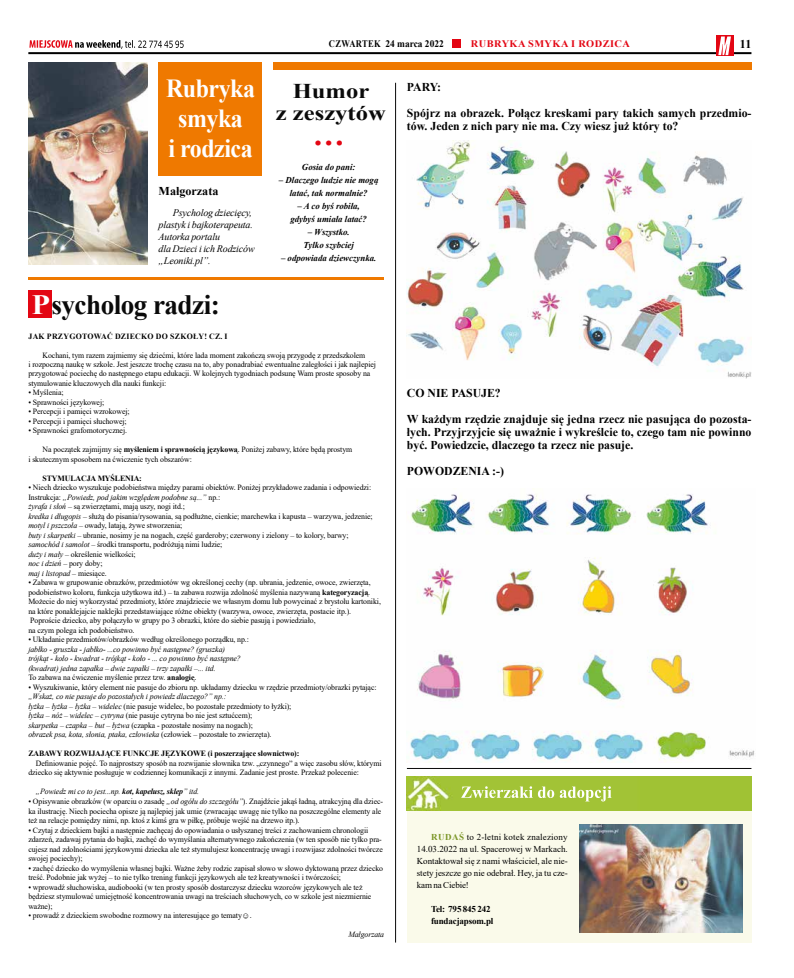
<style>
.page{position:relative;width:794px;height:978px;background:#fff}
.page>*{position:absolute;margin:0;border:0;box-sizing:border-box;transform-origin:0 0}
.t1{font:700 32px "Times New Roman";color:#e30613}
.t2{font:700 28px "Times New Roman";letter-spacing:-.02em;color:#0a0a0a}
.t3{font:700 26px/30px "Times New Roman";letter-spacing:-.02em;color:#fff;text-align:center;scale:.92 1}
.t4{font:700 21px/22px "Times New Roman";color:#0a0a0a;text-align:center;scale:1.17 1}
.t5{font:700 12px/26px "Times New Roman";color:#000}
.t6{font:italic 10px/12px "Times New Roman";letter-spacing:-.015em;color:#000}
.t7{font:700 10px "Times New Roman";letter-spacing:.045em;color:#e30613}
.t8{font:700 10px "Times New Roman";color:#000;scale:.85 1}
.t9{font:9px/12px "Times New Roman";letter-spacing:-.005em;color:#000;text-align:justify}
.t10{font:italic 700 9px/13px "Times New Roman";color:#000;text-align:center}
.t11{font:700 9px/12px "Times New Roman";letter-spacing:-.015em;color:#000}
.t12{font:8px/9.5px "Times New Roman";letter-spacing:-.01em;color:#000}
.t13{font:italic 8px/9.5px "Times New Roman";letter-spacing:-.01em;color:#000}
.t14{font:700 8px "Times New Roman";letter-spacing:-.01em;color:#000}
.t15{font:700 8px "Times New Roman";letter-spacing:.035em;color:#000}
.s1{color:#fff}
.s2{font-weight:700}
.s3{font-style:italic}
.s4{font-style:normal}
.s5{font-weight:700;font-style:normal}
.s6{font-weight:700;color:#7c9628}
</style>
<div class="page">
<hr style="left:28px;top:52px;width:723px;height:2px;background:#000">
<div style="left:452px;top:39px;width:8px;height:9px;background:#e30613"></div>
<svg style="left:716px;top:35px;width:17px;height:21px"></svg>
<svg style="left:718px;top:37px;width:13px;height:18px"></svg>
<div style="left:407px;top:776px;width:344px;height:167px;background:#fafaea"></div>
<div style="left:407px;top:777px;width:344px;height:34px;background:#a0c234"></div>
<img style="left:407px;top:777px;width:205px;height:34px">
<svg style="left:461px;top:786px;width:150px;height:15px"></svg>
<div style="left:158px;top:62px;width:104px;height:114px;background:#ef7900"></div>
<img style="left:28px;top:62px;width:119px;height:202px">
<svg style="left:29px;top:40px;width:155px;height:9px"></svg>
<div style="left:273px;top:63px;width:478px;height:7px;background:#ef7900"></div>
<hr style="left:28px;top:277px;width:356px;height:3px;background:#ef7900">
<hr style="left:395px;top:83px;width:1px;height:860px;background:#0a0a0a">
<div style="left:28px;top:290px;width:24px;height:27px;background:#e30613"></div>
<hr style="left:407px;top:768px;width:344px;height:1px;background:#0a0a0a">
<img style="left:410px;top:494px;width:345px;height:268px">
<img style="left:407px;top:141px;width:344px;height:237px">
<img style="left:579px;top:825px;width:164px;height:108px">
<h3 class="t3" style="left:166px;top:73px;width:98px">Rubryka smyka<br>i rodzica</h3>
<h3 class="t5" style="left:159px;top:178px;width:61px">Małgorzata</h3>
<p class="t6" style="left:159px;top:206px;width:98px;text-indent:14px">Psycholog dziecięcy, plastyk i bajkoterapeuta.<br>Autorka portalu<br>dla Dzieci i ich Rodziców „Leoniki.pl”.</p>
<h2 class="t2" style="left:32px;top:284px;width:189px"><span class="s1">P</span>sycholog radzi:</h2>
<p class="t8" style="left:329px;top:37px;width:137px">CZWARTEK 24 marca 2022</p>
<p class="t7" style="left:471px;top:37px;width:161px">RUBRYKA SMYKA I RODZICA</p>
<h3 class="t5" style="left:740px;top:30px;width:13px">11</h3>
<h3 class="t4" style="left:276px;top:79px;width:95px">Humor<br>z zeszytów</h3>
<h1 class="t1" style="left:313px;top:111px;width:33px">…</h1>
<p class="t10" style="left:302px;top:160px;width:55px">Gosia do pani:</p>
<p class="t10" style="left:279px;top:173px;width:101px">– Dlaczego ludzie nie mogą latać, tak normalnie?</p>
<p class="t10" style="left:290px;top:199px;width:78px">– A co byś robiła, gdybyś umiała latać?</p>
<p class="t10" style="left:303px;top:225px;width:52px">– Wszystko.<br>Tylko szybciej</p>
<p class="t10" style="left:281px;top:251px;width:97px">– odpowiada dziewczynka.</p>
<h3 class="t5" style="left:407px;top:74px;width:346px">PARY:<br>Spójrz na obrazek. Połącz kreskami pary takich samych przedmio-</h3>
<h3 class="t5" style="left:407px;top:113px;width:273px">tów. Jeden z nich pary nie ma. Czy wiesz już który to?</h3>
<p class="t15" style="left:28px;top:330px;width:200px">JAK PRZYGOTOWAĆ DZIECKO DO SZKOŁY! CZ. I</p>
<p class="t12" style="left:28px;top:350px;width:349px;text-indent:14px">Kochani, tym razem zajmiemy się dziećmi, które lada moment zakończą swoją przygodę z przedszkolem<br>i rozpoczną naukę w szkole. Jest jeszcze trochę czasu na to, aby ponadrabiać ewentualne zaległości i jak najlepiej przygotować pociechę do następnego etapu edukacji. W kolejnych tygodniach podsunę Wam proste sposoby na stymulowanie kluczowych dla nauki funkcji:</p>
<p class="t12" style="left:28px;top:388px;width:37px">• Myślenia;</p>
<p class="t12" style="left:28px;top:397px;width:77px">• Sprawności językowej;</p>
<p class="t12" style="left:28px;top:407px;width:103px">• Percepcji i pamięci wzrokowej;</p>
<p class="t12" style="left:28px;top:416px;width:100px">• Percepcji i pamięci słuchowej;</p>
<p class="t12" style="left:28px;top:426px;width:100px">• Sprawności grafomotorycznej.</p>
<p class="t12" style="left:28px;top:445px;width:325px;text-indent:14px">Na początek zajmijmy się <span class="s2">myśleniem i sprawnością językowa</span>̨. Poniżej zabawy, które będą prostym i skutecznym sposobem na ćwiczenie tych obszarów:</p>
<p class="t14" style="left:43px;top:473px;width:101px">STYMULACJA MYŚLENIA:</p>
<p class="t12" style="left:28px;top:483px;width:346px">• Niech dziecko wyszukuje podobieństwa między parami obiektów. Poniżej przykładowe zadania i odpowiedzi:<br>Instrukcja: <span class="s3">„Powiedz, pod jakim względem podobne są...”</span> np.:<br><span class="s3">żyrafa i słoń</span> – są zwierzętami, mają uszy, nogi itd.;<br><span class="s3">kredka i długopis</span> – służą do pisania/rysowania, są podłużne, cienkie; marchewka i kapusta – warzywa, jedzenie; <span class="s3">motyl i pszczoła</span> – owady, latają, żywe stworzenia;<br><span class="s3">buty i skarpetki</span> – ubranie, nosimy je na nogach, część</p>
<p class="t12" style="left:28px;top:530px;width:322px;text-indent:167px">garderoby; czerwony i zielony – to kolory, barwy; <span class="s3">samochód i samolot</span> – środki transportu, podróżują nimi ludzie;<br><span class="s3">duży i mały</span> – określenie wielkości;<br><span class="s3">noc i dzień</span> – pory doby;<br><span class="s3">maj i listopad</span> – miesiące.</p>
<p class="t12" style="left:28px;top:578px;width:354px">• Zabawa w grupowanie obrazków, przedmiotów wg określonej cechy (np. ubrania, jedzenie, owoce, zwierzęta, podobieństwo koloru, funkcja użytkowa itd.) – ta zabawa rozwija zdolność myślenia nazywaną <span class="s2">kategoryzacja</span>̨.<br>Możecie do niej wykorzystać przedmioty, które znajdziecie we własnym domu lub powycinać z brystolu kartoniki, na które ponaklejajcie naklejki przedstawiające różne obiekty (warzywa, owoce, zwierzęta, postacie itp.).<br>Poproście dziecko, aby połączyło w grupy po 3 obrazki, które do siebie pasują i powiedziało,<br>na czym polega ich podobieństwo.</p>
<p class="t12" style="left:28px;top:635px;width:222px">• Układanie przedmiotów/obrazków według określonego porządku, np.:</p>
<p class="t13" style="left:28px;top:644px;width:214px">jabłko - gruszka - jabłko- ...co powinno być następne? (gruszka) trójkąt - koło - kwadrat - trójkąt - koło - ... co powinno być następne? (kwadrat) jedna zapałka – dwie zapałki – trzy zapałki –... itd.<br><span class="s4">To zabawa na ćwiczenie myślenie przez tzw.</span> <span class="s5">analogie</span><span class="s4">̨.</span></p>
<p class="t12" style="left:28px;top:682px;width:350px">• Wyszukiwanie, który element nie pasuje do zbioru np. układamy dziecku w rzędzie przedmioty/obrazki pytając:</p>
<p class="t13" style="left:28px;top:692px;width:265px">„Wskaż, co nie pasuje do pozostałych i powiedz dlaczego?” np.:<br>łyżka – łyżka – łyżka – widelec <span class="s4">(nie pasuje widelec, bo pozostałe przedmioty to łyżki); </span>łyżka – nóż – widelec – cytryna <span class="s4">(nie pasuje cytryna bo nie jest sztuć cem);<br></span>skarpetka – czapka – but – łyżwa <span class="s4">(czapka - pozostałe nosimy na nogach);<br></span>obrazek psa, kota, słonia, ptaka, człowieka <span class="s4">(człowiek – pozostałe to zwierzęta).</span></p>
<p class="t14" style="left:28px;top:748px;width:272px">ZABAWY ROZWIJAJĄCE FUNKCJE JĘZYKOWE (i poszerzające słownictwo):</p>
<p class="t12" style="left:28px;top:758px;width:355px;text-indent:8px">Definiowanie pojęć . To najprostszy sposób na rozwijanie słownika tzw. „czynnego” a więc zasobu słów, którymi dziecko się aktywnie posługuje w codziennej komunikacji z innymi. Zadanie jest proste. Przekaż polecenie:</p>
<p class="t13" style="left:36px;top:787px;width:165px">„Powiedz mi co to jest...np. <span class="s2">kot, kapelusz, sklep</span>” itd.</p>
<p class="t12" style="left:28px;top:796px;width:356px">• Opisywanie obrazków (w oparciu o zasadę <span class="s3">„od ogółu do szczegółu”</span>). Znajdźcie jakąś ładną, atrakcyjną dla dziec&shy;ka ilustrację . Niech pociecha opisze ją najlepiej jak umie (zwracając uwagę nie tylko na poszczególne elementy ale też na relacje pomiędzy nimi, np. ktoś z kimś gra w piłkę , próbuje wejść na drzewo itp.).</p>
<p class="t12" style="left:28px;top:825px;width:356px">• Czytaj z dzieckiem bajki a następnie zachęcaj do opowiadania o usłyszanej treści z zachowaniem chronologii zdarzeń, zadawaj pytania do bajki, zachęć do wymyś lania alternatywnego zakończenia (w ten sposób nie tylko pra&shy;cujesz nad zdolnoś ciami językowymi dziecka ale też stymulujesz koncentrację uwagi i rozwijasz zdolnoś ci twórcze swojej pociechy);</p>
<p class="t12" style="left:28px;top:863px;width:356px">• zachęć dziecko do wymyślenia własnej bajki. Ważne żeby rodzic zapisał słowo w słowo dyktowaną przez dziecko treść . Podobnie jak wyżej – to nie tylko trening funkcji językowych ale też kreatywnoś ci i twórczoś ci;</p>
<p class="t12" style="left:28px;top:882px;width:344px">• wprowadź słuchowiska, audiobooki (w ten prosty sposób dostarczysz dziecku wzorców językowych ale też będziesz stymulować umiejętność koncentrowania uwagi na treściach słuchowych, co w szkole jest niezmiernie ważne);</p>
<p class="t12" style="left:28px;top:910px;width:225px">• prowadź z dzieckiem swobodne rozmowy na interesujące go tematy☺.</p>
<p class="t13" style="left:348px;top:929px;width:37px">Małgorzata</p>
<h3 class="t5" style="left:407px;top:380px;width:346px">CO NIE PASUJE?<br>W każdym rzędzie znajduje się jedna rzecz nie pasująca do pozosta-</h3>
<h3 class="t5" style="left:407px;top:425px;width:346px;line-height:13px">łych. Przyjrzyjcie się uważnie i wykreślcie to, czego tam nie powinno być. Powiedzcie, dlaczego ta rzecz nie pasuje.</h3>
<h3 class="t5" style="left:407px;top:458px;width:99px">POWODZENIA :-)</h3>
<p class="t9" style="left:417px;top:831px;width:152px;text-indent:14px"><span class="s6">RUDAŚ</span> to 2-letni kotek znaleziony 14.03.2022 na ul. Spacerowej w Markach.<br>Kontaktował się z nami właściciel, ale nie&shy;stety jeszcze go nie odebrał. Hey, ja tu cze&shy;kam na Ciebie!</p>
<p class="t11" style="left:431px;top:903px;width:64px">Tel: 795 845 242 fundacjapsom.pl</p>
</div>
